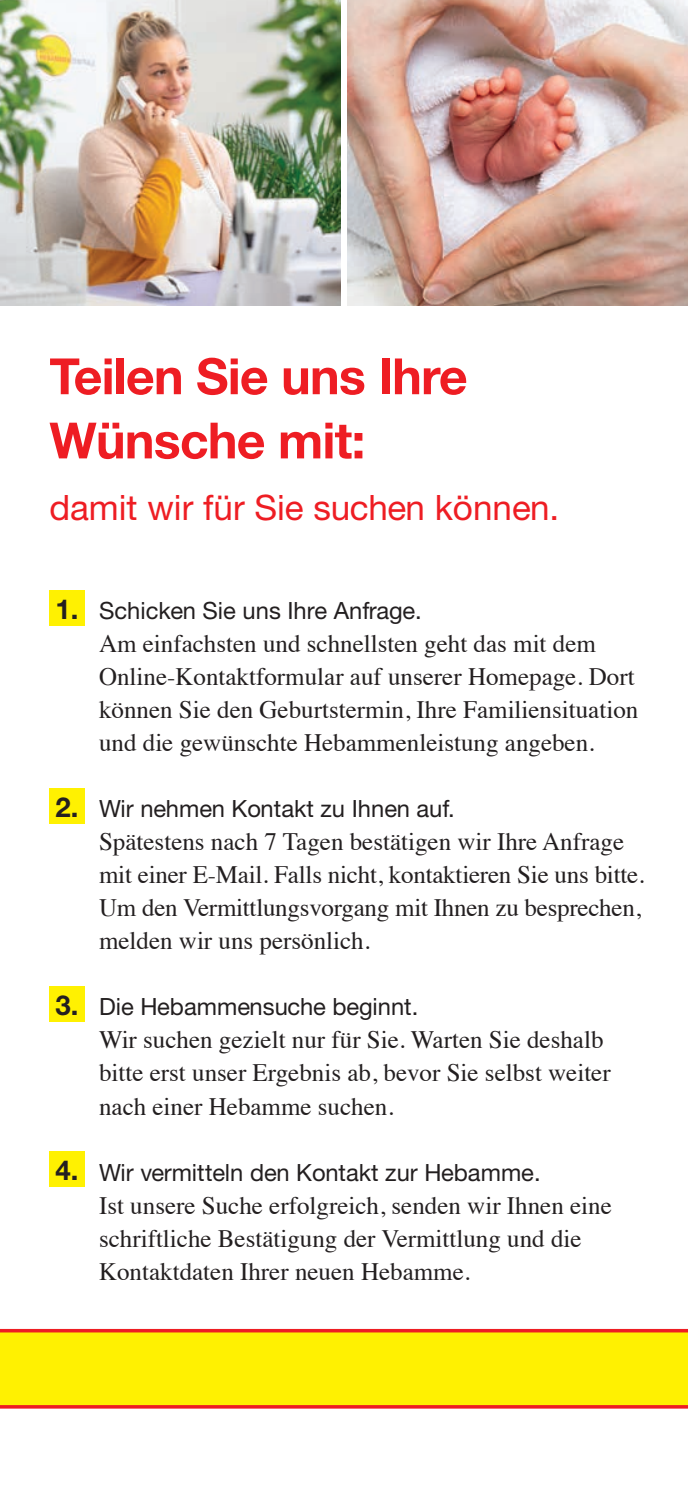
<style>
.page{position:relative;width:688px;height:1489px;background:#fff}
.page>*{position:absolute;margin:0;border:0;box-sizing:border-box;transform-origin:0 0}
.t1{font:700 50px/64.2px "Helvetica Neue";letter-spacing:-.015em;color:#ee1d23}
.t2{font:35px "Helvetica Neue";color:#ee1d23}
.t3{font:25px/33px "Times";color:#231f20}
.t4{font:23.75px "Helvetica Neue";color:#231f20}
.s1{font-weight:700;font-size:27.5px}
</style>
<div class="page">
<div style="left:49px;top:590px;width:36px;height:35px;background:#fff101"></div>
<div style="left:49px;top:788px;width:36px;height:35px;background:#fff101"></div>
<div style="left:49px;top:986px;width:36px;height:35px;background:#fff101"></div>
<div style="left:49px;top:1151px;width:36px;height:35px;background:#fff101"></div>
<svg style="left:0;top:1328px;width:687px;height:80px;background:#fde006"></svg>
<img style="left:0;top:0;width:340px;height:305px">
<img style="left:347px;top:0;width:340px;height:305px">
<h1 class="t1" style="left:49px;top:343px;width:419px">Teilen Sie uns Ihre<br>Wünsche mit:</h1>
<h2 class="t2" style="left:49px;top:487px;width:511px">damit wir für Sie suchen können.</h2>
<p class="t4" style="left:56px;top:596px;width:367px"><span class="s1">1.</span> Schicken Sie uns Ihre Anfrage.</p>
<p class="t3" style="left:99px;top:625px;width:540px">Am einfachsten und schnellsten geht das mit dem Online-Kontaktformular auf unserer Homepage. Dort können Sie den Geburtstermin, Ihre Familiensituation und die gewünschte Hebammenleistung angeben.</p>
<p class="t4" style="left:56px;top:794px;width:400px"><span class="s1">2.</span> Wir nehmen Kontakt zu Ihnen auf.</p>
<p class="t3" style="left:99px;top:823px;width:546px">Spätestens nach 7 Tagen bestätigen wir Ihre Anfrage mit einer E-Mail. Falls nicht, kontaktieren Sie uns bitte.<br>Um den Vermittlungsvorgang mit Ihnen zu besprechen, melden wir uns persönlich.</p>
<p class="t4" style="left:56px;top:992px;width:364px"><span class="s1">3.</span> Die Hebammensuche beginnt.</p>
<p class="t3" style="left:99px;top:1021px;width:513px">Wir suchen gezielt nur fü r Sie. Warten Sie deshalb bitte erst unser Ergebnis ab, bevor Sie selbst weiter nach einer Hebamme suchen.</p>
<p class="t4" style="left:56px;top:1157px;width:486px"><span class="s1">4.</span> Wir vermitteln den Kontakt zur Hebamme.</p>
<p class="t3" style="left:99px;top:1186px;width:514px">Ist unsere Suche erfolgreich, senden wir Ihnen eine schriftliche Bestätigung der Vermittlung und die<br>Kontaktdaten Ihrer neuen Hebamme.</p>
</div>
